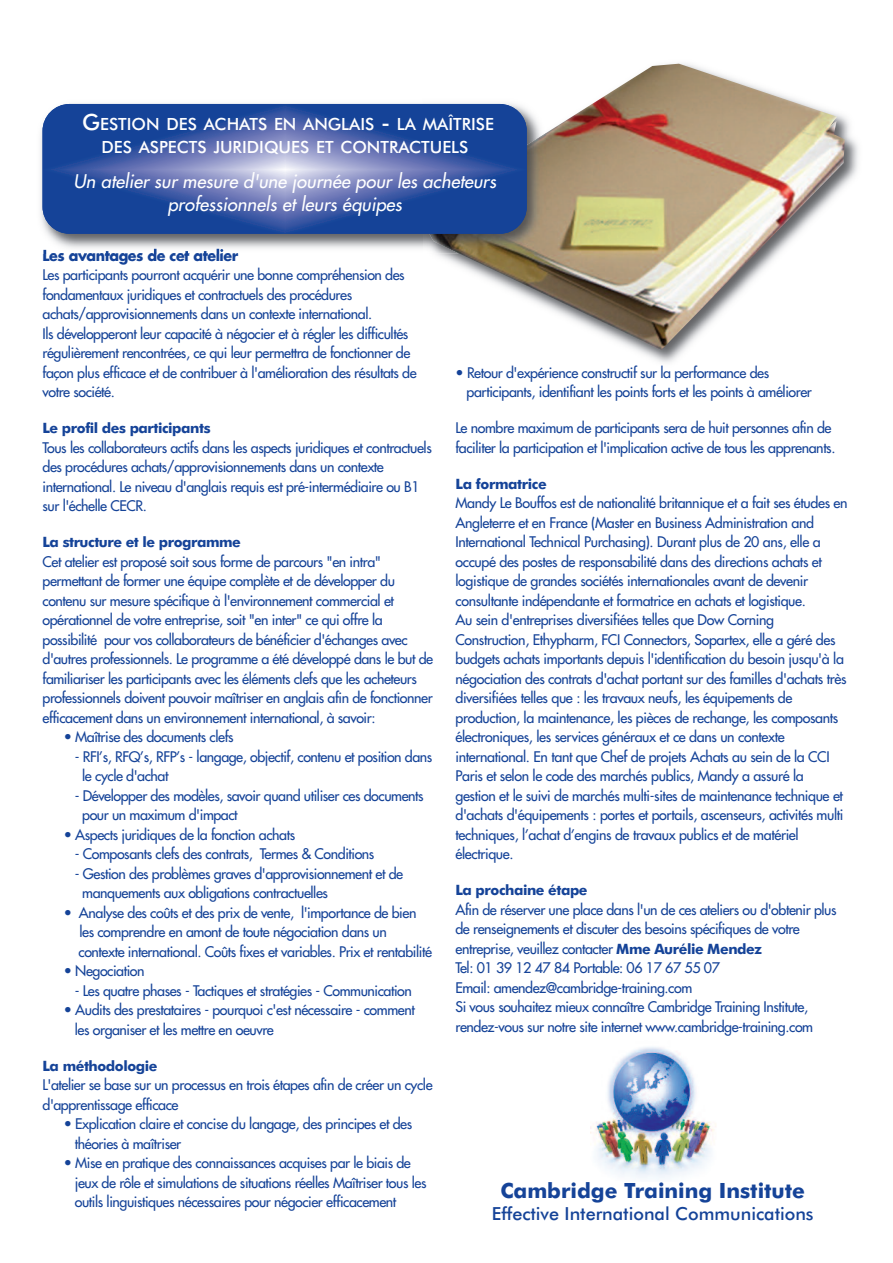
<style>
.page{position:relative;width:893px;height:1263px;background:#fff}
.page>*{position:absolute;margin:0;border:0;box-sizing:border-box;transform-origin:0 0}
.t1{font:700 21px "Futura BT";color:#154398}
.t2{font:italic 18.3px/22.4px "Futura";letter-spacing:.005em;color:#fff;text-align:center}
.t3{font:500 18px "Futura BT";color:#154398}
.t4{font:500 16.8px/22.4px "Futura BT";color:#fff;text-align:center}
.t5{font:14.25px/19.5px "Futura";letter-spacing:-.03em;color:#154398}
.t6{font:700 14.25px "Futura BT";letter-spacing:-.03em;color:#154398}
.t7{font:700 14.25px "Futura";letter-spacing:-.03em;color:#154398}
.s1{font-size:22.35px}
.s2{font-family:"Futura BT";font-weight:700}
</style>
<div class="page">
<img style="left:636px;top:63px;width:222px;height:300px">
<img style="left:436px;top:64px;width:409px;height:286px">
<img style="left:591px;top:1047px;width:125px;height:133px">
<img style="left:40px;top:97px;width:506px;height:156px">
<img style="left:430px;top:133px;width:116px;height:120px">
<img style="left:43px;top:249px;width:133px;height:4px">
<svg style="left:43px;top:104px;width:484px;height:130px;background:#3b5ba6"></svg>
<p class="t4" style="left:82px;top:114px;width:413px"><span class="s1">G</span>ESTION DES ACHATS EN ANGLAIS <span class="s1">-</span> LA MAÎTRISE<br>DES ASPECTS JURIDIQUES ET CONTRACTUELS</p>
<p class="t2" style="left:74px;top:172px;width:424px">Un atelier sur mesure d'une journée pour les acheteurs professionnels et leurs équipes</p>
<p class="t7" style="left:43px;top:249px;width:197px">Les avantages de cet atelier</p>
<p class="t5" style="left:43px;top:266px;width:376px">Les participants pourront acquérir une bonne compréhension des fondamentaux juridiques et contractuels des procédures achats/approvisionnements dans un contexte international.<br>Ils développeront leur capacité à négocier et à régler les difficultés régulièrement rencontrées, ce qui leur permettra de fonctionner de façon plus efficace et de contribuer à l'amélioration des résultats de votre société.</p>
<p class="t6" style="left:43px;top:422px;width:170px">Le profil des participants</p>
<p class="t5" style="left:43px;top:439px;width:391px">Tous les collaborateurs actifs dans les aspects juridiques et contractuels des procédures achats/approvisionnements dans un contexte international. Le niveau d'anglais requis est pré-intermédiaire ou B1 sur l'échelle CECR.</p>
<p class="t6" style="left:43px;top:536px;width:200px">La structure et le programme</p>
<p class="t5" style="left:43px;top:553px;width:392px">Cet atelier est proposé soit sous forme de parcours "en intra" permettant de former une équipe complète et de développer du contenu sur mesure spécifique à l'environnement commercial et opérationnel de votre entreprise, soit "en inter" ce qui offre la possibilité pour vos collaborateurs de bénéficier d'échanges avec d'autres professionnels. Le programme a été développé dans le but de familiariser les participants avec les éléments clefs que les acheteurs professionnels doivent pouvoir maîtriser en anglais afin de fonctionner efficacement dans un environnement international, à savoir:</p>
<p class="t5" style="left:64px;top:728px;width:171px">• Maîtrise des documents clefs</p>
<p class="t5" style="left:82px;top:748px;width:352px;text-indent:-7px">- RFI’s, RFQ’s, RFP’s - langage, objectif, contenu et position dans le cycle d'achat</p>
<p class="t5" style="left:82px;top:787px;width:343px;text-indent:-7px">- Développer des modèles, savoir quand utiliser ces documents pour un maximum d'impact</p>
<p class="t5" style="left:64px;top:826px;width:233px">• Aspects juridiques de la fonction achats</p>
<p class="t5" style="left:75px;top:845px;width:301px">- Composants clefs des contrats, Termes &amp; Conditions</p>
<p class="t5" style="left:82px;top:865px;width:322px;text-indent:-7px">- Gestion des problèmes graves d'approvisionnement et de manquements aux obligations contractuelles</p>
<p class="t5" style="left:79px;top:904px;width:355px;text-indent:-15px">• Analyse des coûts et des prix de vente, l'importance de bien les comprendre en amont de toute négociation dans un contexte international. Coûts fixes et variables. Prix et rentabilité</p>
<p class="t5" style="left:64px;top:962px;width:82px">• Negociation</p>
<p class="t5" style="left:75px;top:982px;width:339px">- Les quatre phases - Tactiques et stratégies - Communication</p>
<p class="t5" style="left:75px;top:1001px;width:341px;text-indent:-11px">• Audits des prestataires - pourquoi c'est nécessaire - comment les organiser et les mettre en oeuvre</p>
<p class="t6" style="left:43px;top:1060px;width:116px">La méthodologie</p>
<p class="t5" style="left:43px;top:1076px;width:392px">L'atelier se base sur un processus en trois étapes afin de créer un cycle d'apprentissage efficace</p>
<p class="t5" style="left:75px;top:1115px;width:339px;text-indent:-11px">• Explication claire et concise du langage, des principes et des théories à maîtriser</p>
<p class="t5" style="left:75px;top:1154px;width:353px;text-indent:-11px">• Mise en pratique des connaissances acquises par le biais de jeux de rôle et simulations de situations réelles Maîtriser tous les outils linguistiques nécessaires pour négocier efficacement</p>
<p class="t5" style="left:467px;top:364px;width:347px;text-indent:-11px">• Retour d'expérience constructif sur la performance des participants, identifiant les points forts et les points à améliorer</p>
<p class="t5" style="left:455px;top:419px;width:381px">Le nombre maximum de participants sera de huit personnes afin de faciliter la participation et l'implication active de tous les apprenants.</p>
<p class="t6" style="left:455px;top:478px;width:93px">La formatrice</p>
<p class="t5" style="left:455px;top:494px;width:394px">Mandy Le Bouffos est de nationalité britannique et a fait ses études en Angleterre et en France (Master en Business Administration and International Technical Purchasing). Durant plus de 20 ans, elle a occupé des postes de responsabilité dans des directions achats et logistique de grandes sociétés internationales avant de devenir consultante indépendante et formatrice en achats et logistique.<br>Au sein d'entreprises diversifiées telles que Dow Corning Construction, Ethypharm, FCI Connectors, Sopartex, elle a géré des budgets achats importants depuis l'identification du besoin jusqu'à la négociation des contrats d'achat portant sur des familles d'achats très diversifiées telles que : les travaux neufs, les équipements de production, la maintenance, les pièces de rechange, les composants électroniques, les services généraux et ce dans un contexte international. En tant que Chef de projets Achats au sein de la CCI Paris et selon le code des marchés publics, Mandy a assuré la gestion et le suivi de marchés multi-sites de maintenance technique et d'achats d'équipements : portes et portails, ascenseurs, activités multi techniques, l’achat d’engins de travaux publics et de matériel électrique.</p>
<p class="t6" style="left:455px;top:884px;width:134px">La prochaine étape</p>
<p class="t5" style="left:455px;top:901px;width:383px">Afin de réserver une place dans l'un de ces ateliers ou d'obtenir plus de renseignements et discuter des besoins spécifiques de votre entreprise, veuillez contacter <span class="s2">Mme Aurélie Mendez<br></span>Tel: 01 39 12 47 84 Portable: 06 17 67 55 07<br>Email: amendez@cambridge-training.com<br>Si vous souhaitez mieux connaître Cambridge Training Institute, rendez-vous sur notre site internet www.cambridge-training.com</p>
<h1 class="t1" style="left:500px;top:1181px;width:306px">Cambridge Training Institute</h1>
<p class="t3" style="left:492px;top:1207px;width:323px">Effective International Communications</p>
</div>
